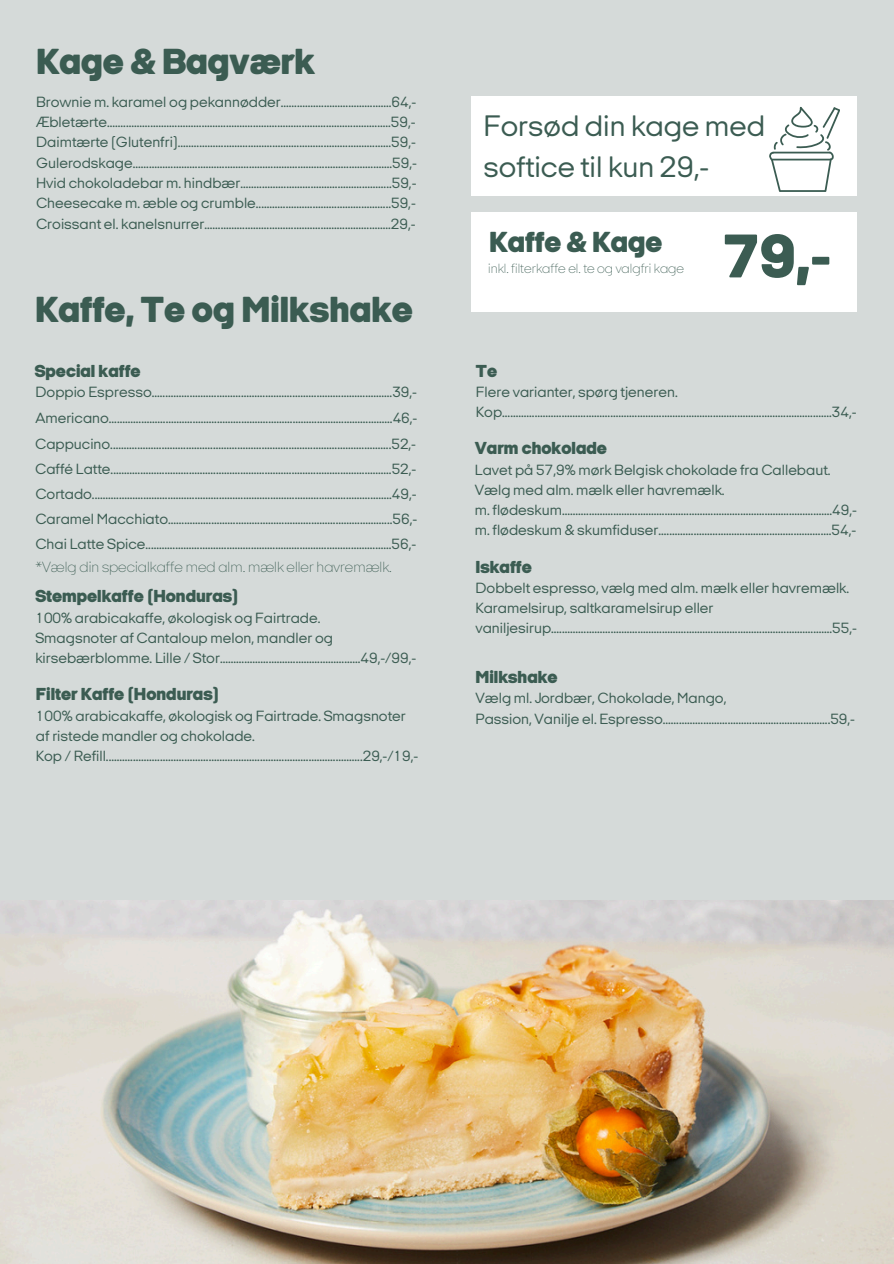
<style>
.page{position:relative;width:894px;height:1264px;background:#fff}
.page>*{position:absolute;margin:0;border:0;box-sizing:border-box;transform-origin:0 0}
.t1{font:900 63px "Italian Plate No 1 Expanded";color:#3b5c52}
.t2{font:900 37.5px "Italian Plate No 1 Expanded";color:#3b5c52}
.t3{font:30px/41.7px "Italian Plate No 1 Expanded";color:#3b5c52}
.t4{font:900 30px "Italian Plate No 1 Expanded";color:#3b5c52}
.t5{font:900 18px "Italian Plate No 1 Expanded";color:#3b5c52}
.t6{font:15px/20.2px "Italian Plate No 1 Expanded";color:#3b5c52}
.t7{font:100 15px "Italian Plate No 1 Expanded";color:#3b5c52}
.t8{font:100 13.5px "Italian Plate No 1 Expanded";color:#3b5c52}
</style>
<div class="page">
<div style="left:0;top:0;width:893px;height:1263px;background:#d5dad9"></div>
<img style="left:0;top:900px;width:893px;height:363px">
<div style="left:471px;top:96px;width:385px;height:100px;background:#fff"></div>
<svg style="left:769px;top:107px;width:70px;height:85px"></svg>
<div style="left:471px;top:212px;width:385px;height:99px;background:#fff"></div>
<h2 class="t2" style="left:36px;top:40px;width:280px">Kage &amp; Bagværk</h2>
<p class="t6" style="left:36px;top:92px;width:382px;text-align:justify">Brownie m. karamel og pekannødder.........................................64,- Æbletærte.........................................................................................................59,- Daimtærte (Glutenfri)...............................................................................59,- Gulerodskage................................................................................................59,- Hvid chokoladebar m. hindbær........................................................59,- Cheesecake m. æble og crumble..................................................59,- Croissant el. kanelsnurrer.....................................................................29,-</p>
<h2 class="t2" style="left:35px;top:289px;width:379px">Kaffe, Te og Milkshake</h2>
<p class="t5" style="left:35px;top:360px;width:107px">Special kaffe</p>
<p class="t6" style="left:35px;top:379px;width:383px;line-height:25.2px;text-align:justify">Doppio Espresso.........................................................................................39,- Americano.........................................................................................................46,- Cappucino........................................................................................................52,- Caffé Latte........................................................................................................52,- Cortado...............................................................................................................49,- Caramel Macchiato...................................................................................56,- Chai Latte Spice...........................................................................................56,-</p>
<p class="t7" style="left:35px;top:558px;width:358px">*Vælg din specialkaffe med alm. mælk eller havremælk.</p>
<p class="t5" style="left:35px;top:586px;width:204px">Stempelkaffe (Honduras)</p>
<p class="t6" style="left:35px;top:607px;width:382px">100% arabicakaffe, økologisk og Fairtrade.<br>Smagsnoter af Cantaloup melon, mandler og kirsebærblomme. Lille / Stor....................................................49,-/99,-</p>
<p class="t5" style="left:36px;top:684px;width:184px">Filter Kaffe (Honduras)</p>
<p class="t6" style="left:36px;top:705px;width:384px">100% arabicakaffe, økologisk og Fairtrade. Smagsnoter af ristede mandler og chokolade.<br>Kop / Refill...............................................................................................29,-/19,-</p>
<h3 class="t3" style="left:483px;top:105px;width:283px">Forsød din kage med softice til kun 29,-</h3>
<h3 class="t4" style="left:489px;top:225px;width:175px">Kaffe &amp; Kage</h3>
<p class="t8" style="left:488px;top:261px;width:197px">inkl. filterkaffe el. te og valgfri kage</p>
<h1 class="t1" style="left:723px;top:221px;width:109px">79,-</h1>
<p class="t5" style="left:476px;top:360px;width:23px">Te</p>
<p class="t6" style="left:476px;top:381px;width:382px">Flere varianter, spørg tjeneren.<br>Kop..........................................................................................................................34,-</p>
<p class="t5" style="left:474px;top:438px;width:134px">Varm chokolade</p>
<p class="t6" style="left:474px;top:459px;width:383px">Lavet på 57,9% mørk Belgisk chokolade fra Callebaut.<br>Vælg med alm. mælk eller havremælk.<br>m. flødeskum....................................................................................................49,- m. flødeskum &amp; skumfiduser................................................................54,-</p>
<p class="t5" style="left:475px;top:556px;width:58px">Iskaffe</p>
<p class="t6" style="left:475px;top:577px;width:383px">Dobbelt espresso, vælg med alm. mælk eller havremælk.<br>Karamelsirup, saltkaramelsirup eller vaniljesirup........................................................................................................55,-</p>
<p class="t5" style="left:475px;top:667px;width:84px">Milkshake</p>
<p class="t6" style="left:475px;top:688px;width:381px">Vælg ml. Jordbær, Chokolade, Mango,<br>Passion, Vanilje el. Espresso..............................................................59,-</p>
</div>
